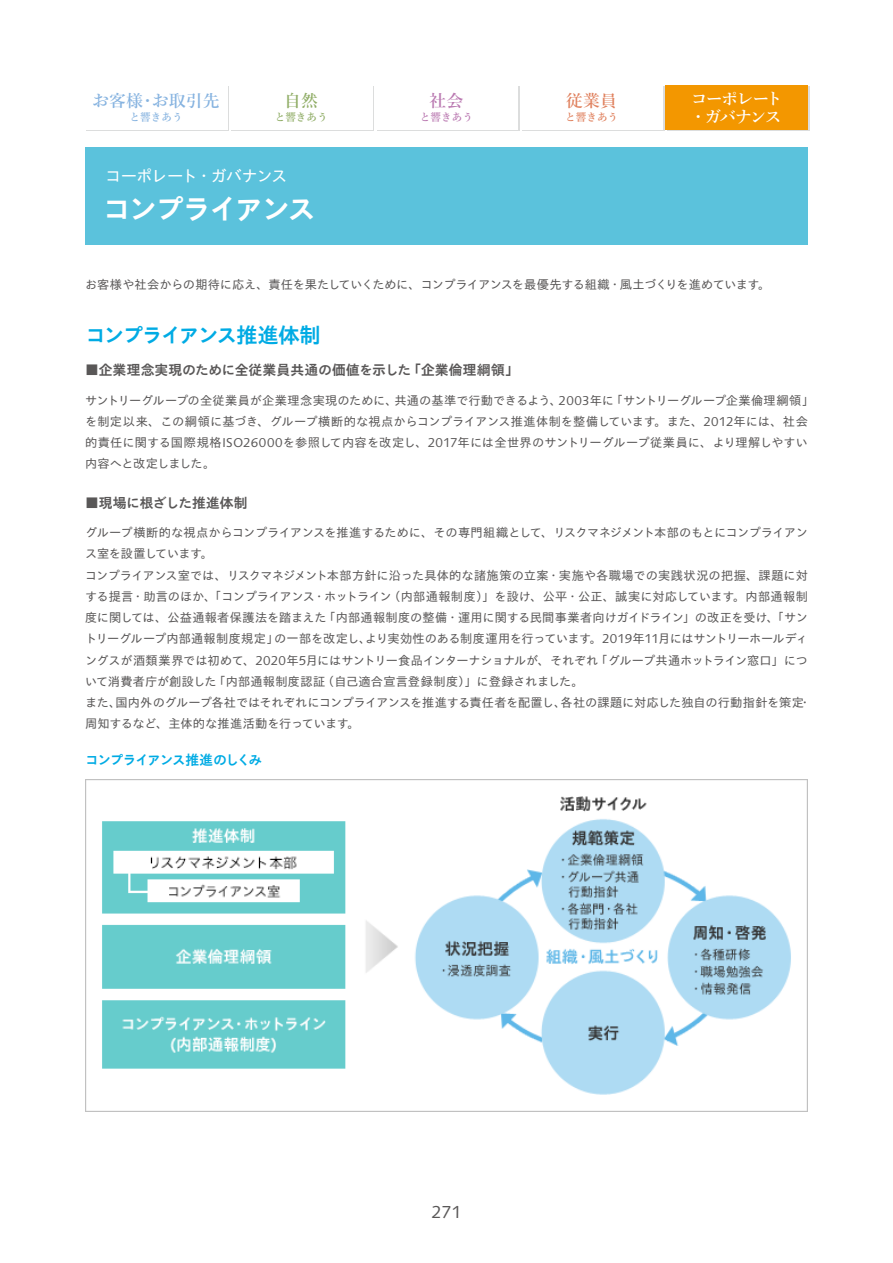
<style>
.page{position:relative;width:893px;height:1263px;background:#fff}
.page>*{position:absolute;margin:0;border:0;box-sizing:border-box;transform-origin:0 0}
.t1{font:700 29.7px "Suntory Gothic";letter-spacing:-.11em;color:#fff}
.t2{font:700 21.3px "Suntory Gothic";letter-spacing:-.1em;color:#00abe4}
.t3{font:700 16.95px/18px "Suntory Mincho";letter-spacing:-.11em;color:#fff}
.t4{font:700 16.95px "Suntory Mincho";color:#86b3e0}
.t5{font:700 16.95px "Suntory Mincho";color:#e0815e}
.t6{font:700 16.95px "Suntory Mincho";color:#ba79b1}
.t7{font:700 16.95px "Suntory Mincho";color:#90ad66}
.t8{font:16.5px "Suntory Gothic";letter-spacing:-.06em;color:#fff}
.t9{font:16.5px "Suntory Gothic";color:#595757}
.t10{font:700 13.8px "Suntory Gothic";color:#595757}
.t11{font:700 13.8px "Suntory Gothic";letter-spacing:-.095em;color:#00abe4}
.t12{font:12.15px/21.3px "Suntory Gothic";letter-spacing:-.01em;color:#595757}
.t13{font:700 10.65px "Suntory Mincho";color:#ba79b1}
.t14{font:700 10.65px "Suntory Mincho";color:#e0815e}
.t15{font:700 10.65px "Suntory Mincho";color:#86b3e0}
.t16{font:700 10.65px "Suntory Mincho";color:#90ad66}
</style>
<div class="page">
<div style="left:85px;top:147px;width:723px;height:97px;background:#5bc2dc"></div>
<img style="left:85px;top:779px;width:723px;height:332px">
<div style="left:522px;top:87px;width:142px;height:44px;background:#dcdddd"></div>
<div style="left:521px;top:85px;width:142px;height:45px;background:#fff"></div>
<div style="left:667px;top:87px;width:142px;height:44px;background:#dcdddd"></div>
<div style="left:666px;top:85px;width:142px;height:45px;background:#f39700"></div>
<h3 class="t4" style="left:92px;top:93px;width:129px">お客様・お取引先</h3>
<p class="t15" style="left:129px;top:112px;width:55px">と響きあう</p>
<h3 class="t7" style="left:284px;top:93px;width:36px">自然</h3>
<p class="t16" style="left:275px;top:112px;width:55px">と響きあう</p>
<h3 class="t8" style="left:105px;top:168px;width:184px">コーポレート・ガバナンス</h3>
<h1 class="t1" style="left:102px;top:194px;width:216px">コンプライアンス</h1>
<h3 class="t6" style="left:429px;top:93px;width:36px">社会</h3>
<p class="t13" style="left:420px;top:112px;width:55px">と響きあう</p>
<h3 class="t5" style="left:566px;top:93px;width:53px">従業員</h3>
<p class="t14" style="left:565px;top:112px;width:55px">と響きあう</p>
<h3 class="t3" style="left:690px;top:91px;width:94px">コーポレート・ガバナンス</h3>
<p class="t12" style="left:85px;top:275px;width:687px">お客様や社会からの期待に応え、責任を果たしていくために、コンプライアンスを最優先する組織・風土づくりを進めています。</p>
<h2 class="t2" style="left:85px;top:325px;width:237px">コンプライアンス推進体制</h2>
<p class="t10" style="left:85px;top:363px;width:435px">■企業理念実現のために全従業員共通の価値を示した「企業倫理綱領」</p>
<p class="t12" style="left:85px;top:390px;width:730px">サントリーグループの全従業員が企業理念実現のために、共通の基準で行動できるよう、2003年に「サントリーグループ企業倫理綱領」を制定以来、この綱領に基づき、グループ横断的な視点からコンプライアンス推進体制を整備しています。また、2012年には、社会的責任に関する国際規格ISO26000を参照して内容を改定し、2017年には全世界のサントリーグループ従業員に、より理解しやすい内容へと改定しました。</p>
<p class="t10" style="left:85px;top:495px;width:164px">■現場に根ざした推進体制</p>
<p class="t12" style="left:85px;top:523px;width:727px">グループ横断的な視点からコンプライアンスを推進するために、その専門組織として、リスクマネジメント本部のもとにコンプライアンス室を設置しています。<br>コンプライアンス室では、リスクマネジメント本部方針に沿った具体的な諸施策の立案・実施や各職場での実践状況の把握、課題に対する提言・助言のほか、「コンプライアンス・ホットライン（内部通報制度）」を設け、公平・公正、誠実に対応しています。内部通報制度に関しては、公益通報者保護法を踏まえた「内部通報制度の整備・運用に関する民間事業者向けガイドライン」の改正を受け、「サントリーグループ内部通報制度規定」の一部を改定し、より実効性のある制度運用を行っています。2019年11月にはサントリーホールディングスが酒類業界では初めて、2020年5月にはサントリー食品インターナショナルが、それぞれ「グループ共通ホットライン窓口」について消費者庁が創設した「内部通報制度認証（自己適合宣言登録制度）」に登録されました。<br>また、国内外のグループ各社ではそれぞれにコンプライアンスを推進する責任者を配置し、各社の課題に対応した独自の行動指針を策定・周知するなど、主体的な推進活動を行っています。</p>
<p class="t11" style="left:85px;top:753px;width:179px">コンプライアンス推進のしくみ</p>
<h3 class="t9" style="left:431px;top:1204px;width:32px">271</h3>
</div>
